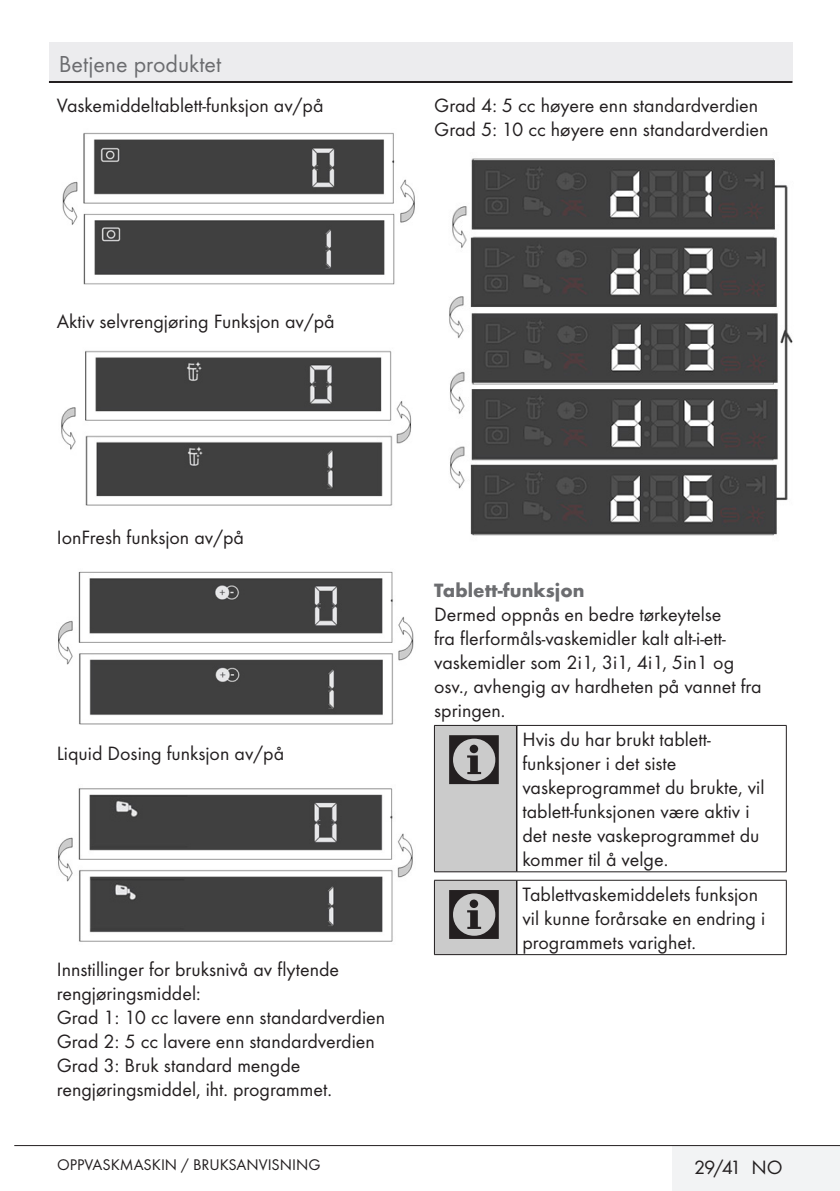
<style>
.page{position:relative;width:840px;height:1191px;background:#fff}
.page>*{position:absolute;margin:0;border:0;box-sizing:border-box;transform-origin:0 0}
.uyari_semboller{font:72px "ZIWARNUN";color:#231f20}
.t1{font:24px "Futura TOT Boo";color:#6c6d70}
.Yazi_alanlari{font:20px/24px "Futura TOT Boo";color:#231f20}
.Alt_Baslik{font:700 20px "Futura TOT";color:#6c6d70}
.t2{font:16px "Futura TOT Boo";color:#231f20}
</style>
<div class="page">
<div style="left:671px;top:1145px;width:168px;height:46px;background:#f2f3f4"></div>
<hr style="left:14px;top:1145px;width:825px;height:1px;background:#231f20">
<div style="left:49px;top:43px;width:743px;height:39px;background:#ececee"></div>
<hr style="left:49px;top:81px;width:743px;height:2px;background:#231f20">
<img style="left:62px;top:132px;width:353px;height:153px">
<img style="left:61px;top:350px;width:351px;height:156px">
<img style="left:58px;top:571px;width:356px;height:154px">
<img style="left:58px;top:788px;width:355px;height:154px">
<img style="left:449px;top:158px;width:344px;height:378px">
<div style="left:434px;top:725px;width:82px;height:146px;background:#cbcbcb"></div>
<hr style="left:434px;top:725px;width:1px;height:146px;background:#231f20">
<hr style="left:434px;top:725px;width:82px;height:1px;background:#231f20">
<hr style="left:434px;top:871px;width:82px;height:1px;background:#231f20">
<hr style="left:515px;top:725px;width:2px;height:146px;background:#231f20">
<hr style="left:785px;top:725px;width:1px;height:146px;background:#231f20">
<hr style="left:516px;top:725px;width:270px;height:1px;background:#231f20">
<hr style="left:516px;top:871px;width:270px;height:1px;background:#231f20">
<div style="left:434px;top:880px;width:82px;height:74px;background:#cbcbcb"></div>
<hr style="left:434px;top:880px;width:1px;height:74px;background:#231f20">
<hr style="left:434px;top:880px;width:82px;height:1px;background:#231f20">
<hr style="left:434px;top:954px;width:82px;height:1px;background:#231f20">
<hr style="left:515px;top:880px;width:2px;height:74px;background:#231f20">
<hr style="left:785px;top:880px;width:1px;height:74px;background:#231f20">
<hr style="left:516px;top:880px;width:270px;height:1px;background:#231f20">
<hr style="left:516px;top:954px;width:270px;height:1px;background:#231f20">
<p class="t1" style="left:59px;top:50px;width:164px">Betjene produktet</p>
<p class="Yazi_alanlari" style="left:57px;top:93px;width:268px">Vaskemiddeltablett-funksjon av/på</p>
<p class="Yazi_alanlari" style="left:57px;top:309px;width:279px">Aktiv selvrengjøring Funksjon av/på</p>
<p class="Yazi_alanlari" style="left:434px;top:93px;width:325px">Grad 4: 5 cc høyere enn standardverdien</p>
<p class="Yazi_alanlari" style="left:434px;top:117px;width:335px">Grad 5: 10 cc høyere enn standardverdien</p>
<p class="Yazi_alanlari" style="left:57px;top:525px;width:189px">IonFresh funksjon av/på</p>
<p class="Yazi_alanlari" style="left:57px;top:741px;width:229px">Liquid Dosing funksjon av/på</p>
<p class="Yazi_alanlari" style="left:57px;top:957px;width:284px">Innstillinger for bruksnivå av flytende rengjøringsmiddel:</p>
<p class="Yazi_alanlari" style="left:57px;top:1005px;width:330px">Grad 1: 10 cc lavere enn standardverdien</p>
<p class="Yazi_alanlari" style="left:57px;top:1029px;width:319px">Grad 2: 5 cc lavere enn standardverdien</p>
<p class="Yazi_alanlari" style="left:57px;top:1053px;width:276px">Grad 3: Bruk standard mengde rengjøringsmiddel, iht. programmet.</p>
<p class="Alt_Baslik" style="left:434px;top:578px;width:152px">Tablett-funksjon</p>
<p class="Yazi_alanlari" style="left:434px;top:602px;width:329px">Dermed oppnås en bedre tørkeytelse<br>fra flerformåls-vaskemidler kalt alt-i-ett&shy;vaskemidler som 2i1, 3i1, 4i1, 5in1 og osv., avhengig av hardheten på vannet fra springen.</p>
<p class="uyari_semboller" style="left:444px;top:721px;width:63px">C</p>
<p class="Yazi_alanlari" style="left:522px;top:727px;width:243px">Hvis du har brukt tablett&shy;funksjoner i det siste vaskeprogrammet du brukte, vil tablett-funksjonen være aktiv i det neste vaskeprogrammet du kommer til å velge.</p>
<p class="uyari_semboller" style="left:444px;top:876px;width:63px">C</p>
<p class="Yazi_alanlari" style="left:522px;top:882px;width:244px">Tablettvaskemiddelets funksjon vil kunne forårsake en endring i programmets varighet.</p>
<p class="t2" style="left:57px;top:1155px;width:265px">OPPVASKMASKIN / BRUKSANVISNING</p>
<p class="Yazi_alanlari" style="left:693px;top:1155px;width:90px">29 / 41 NO</p>
</div>
